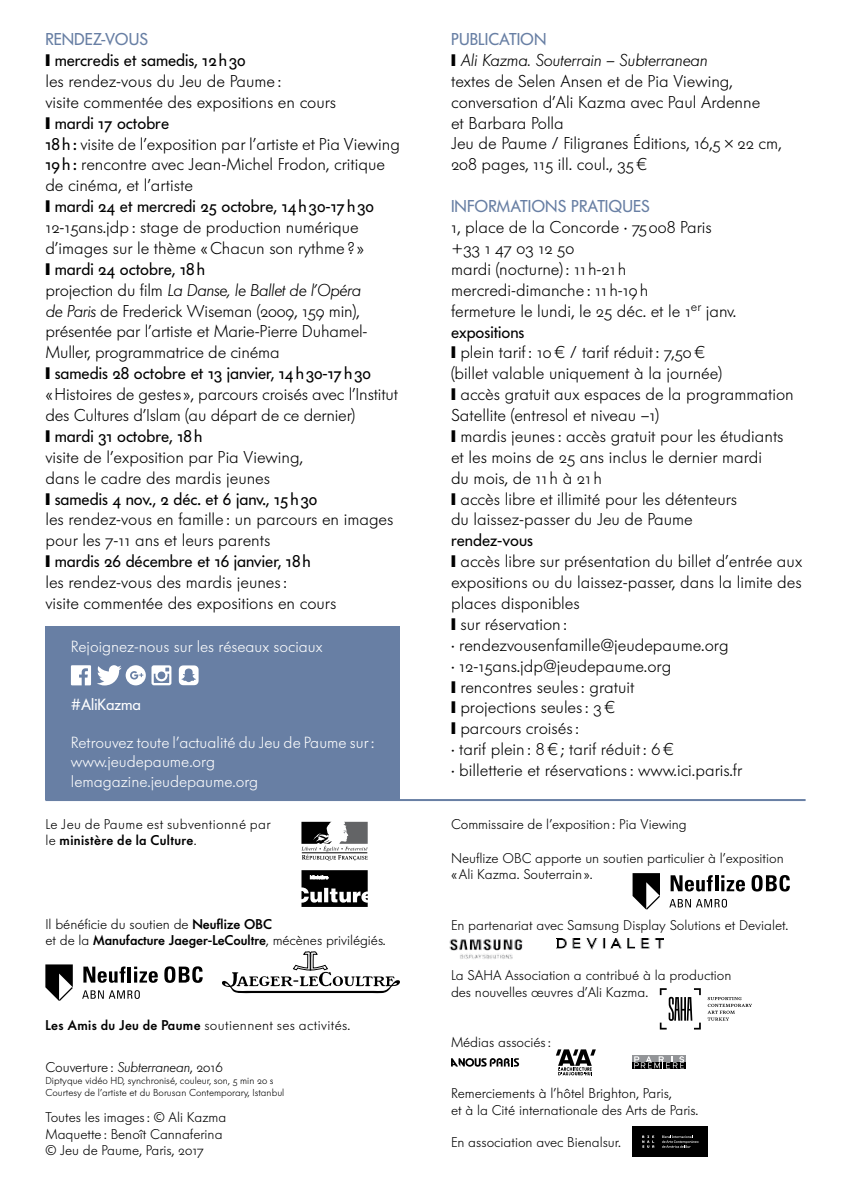
<style>
.page{position:relative;width:851px;height:1191px;background:#fff}
.page>*{position:absolute;margin:0;border:0;box-sizing:border-box;transform-origin:0 0}
.t1{font:300 17px/20.8px "Futura BQ";color:#000}
.t2{font:17px "Futura BQ";color:#687fa4}
.t3{font:300 16px/19.2px "Futura BQ";color:#fff}
.t4{font:16px "Futura BQ";color:#fff}
.t5{font:300 14px/16.8px "Futura BQ";color:#000}
.t6{font:300 14px/16px "Futura BQ";letter-spacing:.025em;color:#000}
.t7{font:300 10px/11.6px "Futura BQ";color:#000}
.s1{font-weight:400;color:#687fa4}
.s2{font-weight:400}
.s3{font-style:italic}
.s4{font-weight:500}
</style>
<div class="page">
<div style="left:45px;top:626px;width:355px;height:174px;background:#687fa4"></div>
<hr style="left:45px;top:799px;width:760px;height:2px;background:#687fa4">
<svg style="left:71px;top:665px;width:20px;height:20px"></svg>
<svg style="left:97px;top:665px;width:74px;height:20px"></svg>
<svg style="left:179px;top:665px;width:19px;height:20px"></svg>
<svg style="left:669px;top:899px;width:57px;height:8px"></svg>
<svg style="left:670px;top:875px;width:42px;height:16px"></svg>
<hr style="left:715px;top:875px;width:3px;height:16px;background:#000">
<svg style="left:721px;top:875px;width:24px;height:16px"></svg>
<svg style="left:751px;top:875px;width:38px;height:16px"></svg>
<svg style="left:632px;top:873px;width:28px;height:37px"></svg>
<svg style="left:451px;top:1058px;width:68px;height:8px"></svg>
<div style="left:632px;top:1055px;width:53px;height:7px;background:#939598"></div>
<div style="left:632px;top:1062px;width:53px;height:7px;background:#000"></div>
<svg style="left:634px;top:1056px;width:50px;height:12px"></svg>
<svg style="left:222px;top:951px;width:178px;height:42px"></svg>
<svg style="left:82px;top:990px;width:58px;height:9px"></svg>
<svg style="left:83px;top:966px;width:42px;height:16px"></svg>
<hr style="left:128px;top:966px;width:3px;height:16px;background:#000">
<svg style="left:134px;top:966px;width:24px;height:16px"></svg>
<svg style="left:164px;top:966px;width:39px;height:16px"></svg>
<svg style="left:45px;top:964px;width:28px;height:37px"></svg>
<svg style="left:301px;top:822px;width:66px;height:38px"></svg>
<svg style="left:301px;top:870px;width:66px;height:37px"></svg>
<svg style="left:556px;top:1049px;width:39px;height:26px"></svg>
<svg style="left:659px;top:988px;width:41px;height:41px"></svg>
<svg style="left:707px;top:997px;width:44px;height:23px"></svg>
<img style="left:556px;top:938px;width:107px;height:11px">
<img style="left:449px;top:939px;width:74px;height:20px">
<div style="left:632px;top:1126px;width:76px;height:30px;background:#000"></div>
<svg style="left:662px;top:1135px;width:36px;height:12px"></svg>
<svg style="left:642px;top:1135px;width:12px;height:12px"></svg>
<p class="t1" style="left:45px;top:29px;width:356px"><span class="s1">RENDEZ-VOUS<br></span>❙ <span class="s2">mercredis et samedis, 12 h 30<br></span>les rendez-vous du Jeu de Paume:<br>visite commentée des expositions en cours<br>❙ <span class="s2">mardi 17 octobre<br>18h :</span> visite de l’exposition par l’artiste et Pia Viewing <span class="s2">19h :</span> rencontre avec Jean-Michel Frodon, critique de cinéma, et l’artiste<br>❙ <span class="s2">mardi 24 et mercredi 25 octobre, 14h 30-17 h 30<br></span>12-15ans.jdp: stage de production numérique d’images sur le thème «Chacun son rythme? »<br>❙ <span class="s2">mardi 24 octobre, 18h<br></span>projection du film <span class="s3">La Danse, le Ballet de l’Opéra<br>de Paris</span> de Frederick Wiseman (2009, 159 min), présentée par l’artiste et Marie-Pierre Duhamel-Muller, programmatrice de cinéma<br>❙ <span class="s2">samedis 28 octobre et 13 janvier, 14h 30-17 h 30 </span>«Histoires de gestes», parcours croisés avec l’Institut des Cultures d’Islam (au départ de ce dernier)<br>❙ <span class="s2">mardi 31 octobre, 18h<br></span>visite de l’exposition par Pia Viewing,<br>dans le cadre des mardis jeunes<br>❙ <span class="s2">samedis 4 nov., 2 déc. et 6 janv., 15 h 30<br></span>les rendez-vous en famille: un parcours en images pour les 7-11 ans et leurs parents<br>❙ <span class="s2">mardis 26 décembre et 16 janvier, 18 h<br></span>les rendez-vous des mardis jeunes:<br>visite commentée des expositions en cours</p>
<p class="t1" style="left:451px;top:29px;width:332px"><span class="s1">PUBLICATION<br></span>❙ <span class="s3">Ali Kazma. Souterrain – Subterranean<br></span>textes de Selen Ansen et de Pia Viewing, conversation d’Ali Kazma avec Paul Ardenne<br>et Barbara Polla<br>Jeu de Paume / Filigranes Éditions, 16,5×22 cm,<br>208 pages, 115 ill. coul., 35€</p>
<p class="t2" style="left:451px;top:195px;width:200px">INFORMATIONS PRATIQUES</p>
<p class="t1" style="left:451px;top:217px;width:344px">1, place de la Concorde · 75008 Paris<br>+33 1 47 03 12 50<br>mardi (nocturne) : 11h-21h<br>mercredi-dimanche: 11h-19h<br>fermeture le lundi, le 25 déc. et le 1<sup>er</sup> janv. <span class="s2">expositions<br></span>❙ plein tarif : 10€ / tarif réduit: 7,50€<br>(billet valable uniquement à la journée)<br>❙ accès gratuit aux espaces de la programmation Satellite (entresol et niveau –1)<br>❙ mardis jeunes: accès gratuit pour les étudiants et les moins de 25 ans inclus le dernier mardi<br>du mois, de 11h à 21h<br>❙ accès libre et illimité pour les détenteurs<br>du laissez-passer du Jeu de Paume</p>
<p class="t1" style="left:451px;top:530px;width:353px"><span class="s2">rendez-vous<br></span>❙ accès libre sur présentation du billet d’entrée aux expositions ou du laissez-passer, dans la limite des places disponibles<br>❙ sur réservation:<br>· rendezvousenfamille@jeudepaume.org<br>· 12-15ans.jdp@jeudepaume.org<br>❙ rencontres seules: gratuit<br>❙ projections seules: 3€<br>❙ parcours croisés:<br>· tarif plein: 8€; tarif réduit: 6€<br>· billetterie et réservations: www.ici.paris.fr</p>
<p class="t5" style="left:451px;top:815px;width:237px">Commissaire de l’exposition: Pia Viewing</p>
<p class="t5" style="left:451px;top:849px;width:334px">Neuflize OBC apporte un soutien particulier à l’exposition «Ali Kazma. Souterrain».</p>
<p class="t5" style="left:451px;top:916px;width:339px">En partenariat avec Samsung Display Solutions et Devialet.</p>
<p class="t5" style="left:451px;top:966px;width:282px">La SAHA Association a contribué à la production des nouvelles œuvres d’Ali Kazma.</p>
<p class="t5" style="left:451px;top:1034px;width:101px">Médias associés:</p>
<p class="t5" style="left:451px;top:1084px;width:249px">Remerciements à l’hôtel Brighton, Paris,<br>et à la Cité internationale des Arts de Paris.</p>
<p class="t3" style="left:71px;top:637px;width:253px">Rejoignez-nous sur les réseaux sociaux</p>
<p class="t4" style="left:71px;top:694px;width:72px">#AliKazma</p>
<p class="t3" style="left:71px;top:733px;width:305px">Retrouvez toute l’actualité du Jeu de Paume sur: www.jeudepaume.org lemagazine.jeudepaume.org</p>
<p class="t6" style="left:45px;top:816px;width:227px">Le Jeu de Paume est subventionné par le <span class="s4">ministère de la Culture</span>.</p>
<p class="t5" style="left:45px;top:915px;width:342px;line-height:16px">Il bénéficie du soutien de <span class="s4">Neuflize OBC<br></span>et de la <span class="s4">Manufacture Jaeger-LeCoultre</span>, mécènes privilégiés.</p>
<p class="t6" style="left:45px;top:1017px;width:306px"><span class="s4">Les Amis du Jeu de Paume</span> soutiennent ses activités.</p>
<p class="t5" style="left:45px;top:1059px;width:179px">Couverture: <span class="s3">Subterranean</span>, 2016</p>
<p class="t7" style="left:45px;top:1075px;width:240px">Diptyque vidéo HD, synchronisé, couleur, son, 5 min 20 s<br>Courtesy de l’artiste et du Borusan Contemporary, Istanbul</p>
<p class="t5" style="left:45px;top:1108px;width:182px">Toutes les images: © Ali Kazma<br>Maquette: Benoît Cannaferina © Jeu de Paume, Paris, 2017</p>
<p class="t5" style="left:451px;top:1133px;width:171px">En association avec Bienalsur.</p>
</div>
